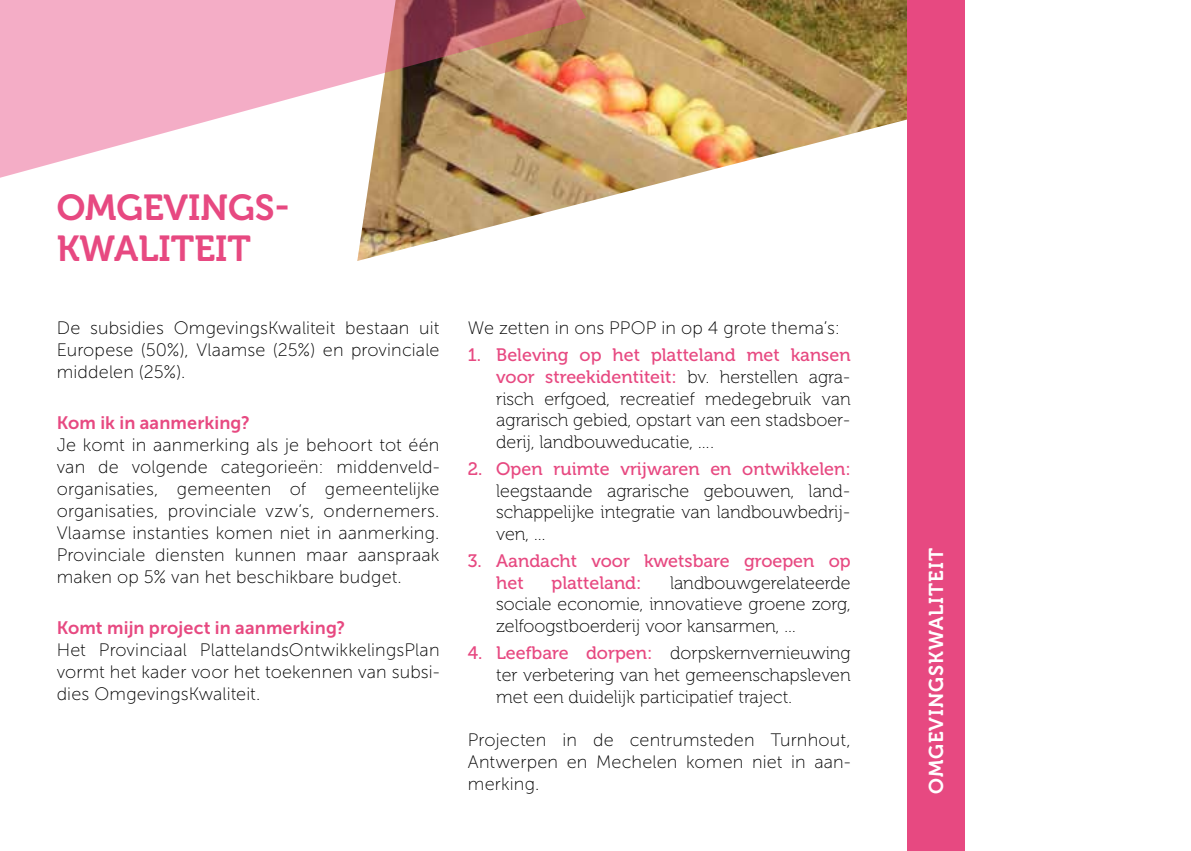
<style>
.page{position:relative;width:1191px;height:851px;background:#fff}
.page>*{position:absolute;margin:0;border:0;box-sizing:border-box;transform-origin:0 0}
.t1{font:36px/41.4px "Museo 700";color:#e74981}
.t2{font:20px "Museo 700";letter-spacing:.05em;color:#fff}
.t3{font:18px/22px "Museo Sans 100";letter-spacing:.01em;color:#000;text-align:justify}
.t4{font:18px/21.6px "Museo 100";color:#000;text-align:justify}
.t5{font:18px/21.6px "Museo 500";color:#e74981;text-align:right}
.t6{font:18px "Museo Sans 700";letter-spacing:.01em;color:#e74981}
.s1{font-family:"Museo 100";color:#000}
.s2{font-family:"Museo 500";color:#e74981}
</style>
<div class="page">
<img style="left:357px;top:0;width:550px;height:261px">
<svg style="left:0;top:0;width:586px;height:178px;fill:#f4adc6"></svg>
<div style="left:907px;top:0;width:284px;height:850px;background:#e74981"></div>
<div style="left:965px;top:0;width:226px;height:850px;background:#fff"></div>
<h1 class="t1" style="left:57px;top:187px;width:235px">OMGEVINGS-<br>KWALITEIT</h1>
<p class="t3" style="left:57px;top:317px;width:384px">De subsidies OmgevingsKwaliteit bestaan uit Europese (50%), Vlaamse (25%) en provinciale middelen (25%).</p>
<p class="t6" style="left:57px;top:412px;width:195px">Kom ik in aanmerking?</p>
<p class="t3" style="left:57px;top:434px;width:384px">Je komt in aanmerking als je behoort tot één van de volgende categorieën: middenveld&shy;organisaties, gemeenten of gemeentelijke organisaties, provinciale vzw’s, ondernemers.<br>Vlaamse instanties komen niet in aanmerking.<br>Provinciale diensten kunnen maar aanspraak maken op 5% van het beschikbare budget.</p>
<p class="t6" style="left:57px;top:617px;width:290px">Komt mijn project in aanmerking?</p>
<p class="t3" style="left:57px;top:638px;width:384px">Het Provinciaal PlattelandsOntwikkelingsPlan vormt het kader voor het toekennen van subsi&shy;dies OmgevingsKwaliteit.</p>
<p class="t3" style="left:468px;top:317px;width:373px">We zetten in ons PPOP in op 4 grote thema’s:</p>
<p class="t5" style="left:468px;top:344px;width:384px">1. Beleving op het platteland met kansen voor streekidentiteit: <span class="s1">bv. herstellen agra-</span></p>
<p class="t4" style="left:496px;top:388px;width:356px">risch erfgoed, recreatief medegebruik van agrarisch gebied, opstart van een stadsboer&shy;derij, landbouweducatie, ….</p>
<p class="t5" style="left:468px;top:458px;width:384px">2. Open ruimte vrijwaren en ontwikkelen:</p>
<p class="t4" style="left:496px;top:480px;width:356px">leegstaande agrarische gebouwen, land&shy;schappelijke integratie van landbouwbedrij&shy;ven, …</p>
<p class="t5" style="left:496px;top:550px;width:356px;text-align:left;text-indent:-28px">3. Aandacht voor kwetsbare groepen op het</p>
<p class="t5" style="left:551px;top:572px;width:91px">platteland:</p>
<p class="t4" style="left:496px;top:572px;width:356px;text-indent:174px">landbouwgerelateerde sociale economie, innovatieve groene zorg, zelfoogstboerderij voor kansarmen, …</p>
<p class="t4" style="left:496px;top:642px;width:356px;text-indent:-28px"><span class="s2">4. Leefbare dorpen:</span> dorpskernvernieuwing ter verbetering van het gemeenschapsleven met een duidelijk participatief traject.</p>
<p class="t3" style="left:468px;top:729px;width:384px">Projecten in de centrumsteden Turnhout, Antwerpen en Mechelen komen niet in aan&shy;merking.</p>
<p class="t2" style="left:925px;top:794px;width:247px;rotate:-90deg">OMGEVINGSKWALITEIT</p>
</div>
